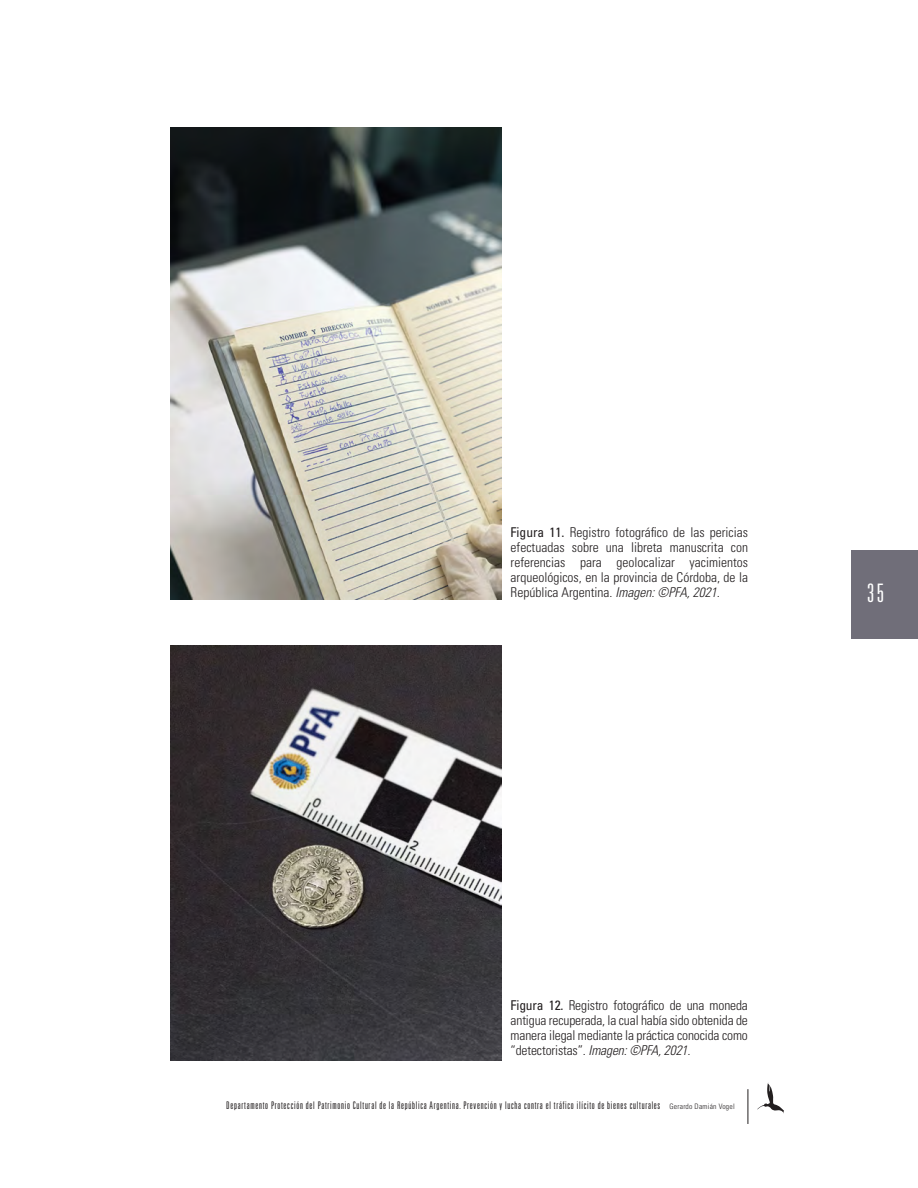
<style>
.page{position:relative;width:918px;height:1188px;background:#fff}
.page>*{position:absolute;margin:0;border:0;box-sizing:border-box;transform-origin:0 0}
.t1{font:300 ultra-condensed 25.5px "Univers LT Std";color:#fff}
.Normal_wrd_86{font:300 condensed 13.5px/15px "Univers LT Std";letter-spacing:-.005em;color:#231f20;text-align:justify}
.t2{font:300 ultra-condensed 10.5px "Univers LT Std";letter-spacing:.07em;color:#231f20}
.s1{font-weight:400}
.s2{font-style:italic}
.s3{font-stretch:condensed;font-size:7.5px}
</style>
<div class="page">
<hr style="left:748px;top:1089px;width:1px;height:35px;background:#231f20">
<div style="left:851px;top:550px;width:67px;height:88px;background:#706e79"></div>
<svg style="left:757px;top:1082px;width:27px;height:32px"></svg>
<img style="left:170px;top:128px;width:331px;height:471px">
<img style="left:170px;top:645px;width:331px;height:415px">
<p class="Normal_wrd_86" style="left:511px;top:524px;width:239px"><span class="s1">Figura 11.</span> Registro fotográfico de las pericias efectuadas sobre una libreta manuscrita con referencias para geolocalizar yacimientos arqueológicos, en la provincia de Córdoba, de la República Argentina. <span class="s2">Imagen: ©PFA, 2021.</span></p>
<h1 class="t1" style="left:867px;top:579px;width:18px">35</h1>
<p class="Normal_wrd_86" style="left:511px;top:997px;width:239px"><span class="s1">Figura 12.</span> Registro fotográfico de una moneda antigua recuperada, la cual había sido obtenida de manera ilegal mediante la práctica conocida como “detectoristas”. <span class="s2">Imagen: ©PFA, 2021.</span></p>
<p class="t2" style="left:226px;top:1100px;width:510px">Departamento Protección del Patrimonio Cultural de la República Argentina. Prevención y lucha contra el tráfico ilícito de bienes culturales <span class="s3">Gerardo Damián Vogel</span></p>
</div>
